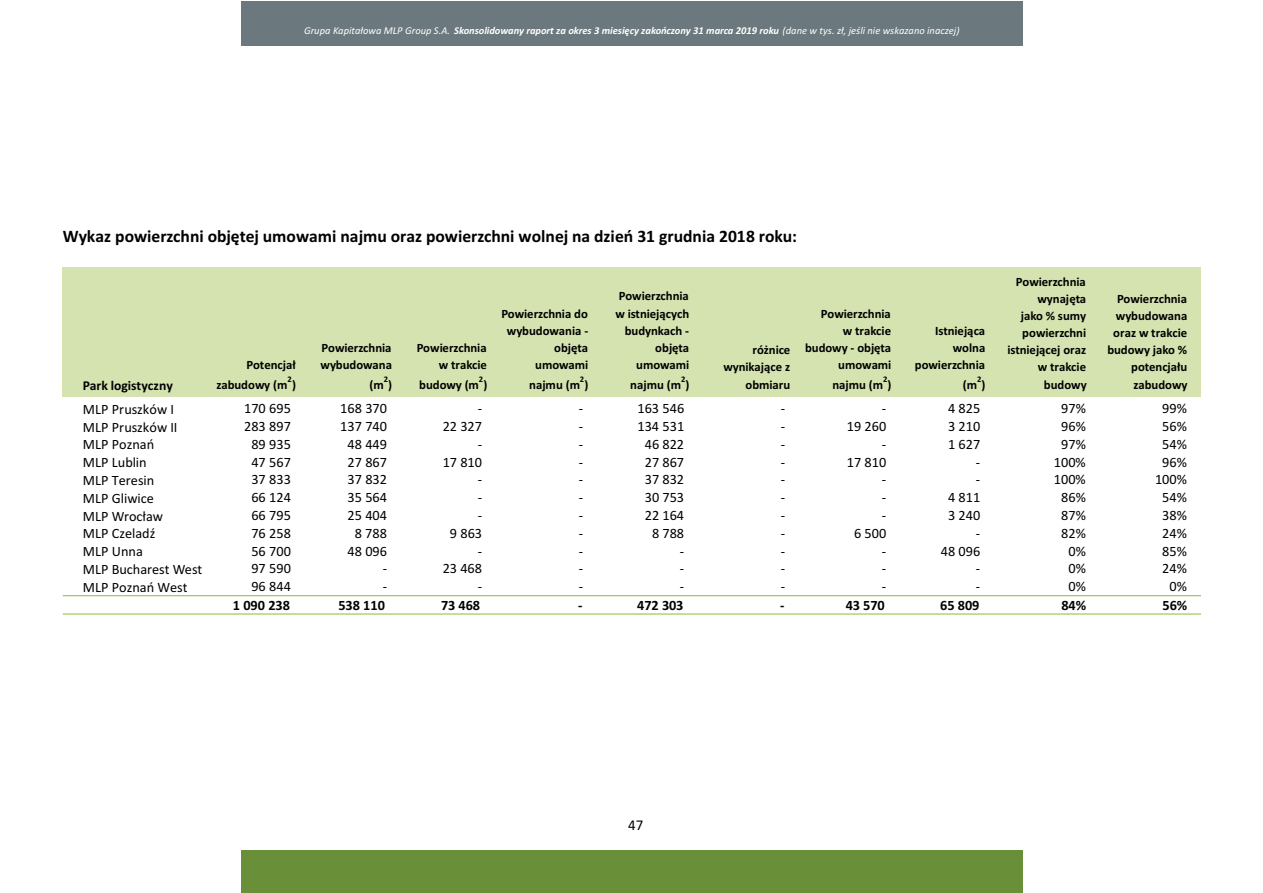
<style>
.page{position:relative;width:1263px;height:893px;background:#fff}
.page>*{position:absolute;margin:0;border:0;box-sizing:border-box;transform-origin:0 0}
.t1{font:700 17.55px "Calibri";color:#000}
.t2{font:15px "Calibri";color:#000}
.t3{font:14.25px "Calibri";color:#000}
.t4{font:700 14.25px "Calibri";color:#000}
.t5{font:700 13.65px "Calibri";color:#000}
.t6{font:700 12.75px/17.1px "Calibri";color:#000;text-align:right}
.t7{font:italic 10.5px "Calibri";color:#fff}
.t8{font:700 8.55px "Calibri";color:#000}
.s1{font-weight:700}
</style>
<div class="page">
<div style="left:63px;top:267px;width:1138px;height:130px;background:#d4e3b0"></div>
<div style="left:241px;top:1px;width:781px;height:45px;background:#6b787d"></div>
<div style="left:241px;top:850px;width:781px;height:43px;background:#698f38"></div>
<hr style="left:63px;top:595px;width:1138px;height:1px;background:#87bd2e">
<hr style="left:63px;top:614px;width:1138px;height:1px;background:#87bd2e">
<p class="t7" style="left:304px;top:26px;width:657px">Grupa Kapitałowa MLP Group S.A. <span class="s1">Skonsolidowany raport za okres 3 miesięcy zakończony 31 marca 2019 roku</span> (dane w tys. zł, jeśli nie wskazano inaczej)</p>
<p class="t1" style="left:63px;top:229px;width:736px">Wykaz powierzchni objętej umowami najmu oraz powierzchni wolnej na dzień 31 grudnia 2018 roku:</p>
<p class="t5" style="left:83px;top:380px;width:92px">Park logistyczny</p>
<p class="t6" style="left:216px;top:356px;width:81px;line-height:19.5px">Potencjał zabudowy (m )</p>
<p class="t8" style="left:288px;top:376px;width:6px">2</p>
<p class="t6" style="left:321px;top:340px;width:73px;text-align:left">Powierzchnia wybudowana</p>
<p class="t6" style="left:369px;top:377px;width:24px">(m )</p>
<p class="t8" style="left:384px;top:376px;width:6px">2</p>
<p class="t6" style="left:417px;top:340px;width:72px">Powierzchnia w trakcie</p>
<p class="t6" style="left:419px;top:377px;width:70px">budowy (m )</p>
<p class="t8" style="left:479px;top:376px;width:6px">2</p>
<p class="t6" style="left:501px;top:306px;width:88px">Powierzchnia do wybudowania - objęta umowami</p>
<p class="t6" style="left:529px;top:377px;width:61px">najmu (m )</p>
<p class="t8" style="left:580px;top:376px;width:6px">2</p>
<p class="t6" style="left:615px;top:289px;width:76px">Powierzchnia w istniejących budynkach - objęta umowami</p>
<p class="t6" style="left:630px;top:377px;width:61px">najmu (m )</p>
<p class="t8" style="left:681px;top:376px;width:6px">2</p>
<p class="t6" style="left:723px;top:343px;width:69px">różnice wynikające z obmiaru</p>
<p class="t6" style="left:805px;top:306px;width:88px">Powierzchnia<br>w trakcie budowy - objęta umowami</p>
<p class="t6" style="left:832px;top:377px;width:61px">najmu (m )</p>
<p class="t8" style="left:883px;top:376px;width:6px">2</p>
<p class="t6" style="left:915px;top:323px;width:72px">Istniejąca wolna powierzchnia</p>
<p class="t6" style="left:963px;top:377px;width:24px">(m )</p>
<p class="t8" style="left:977px;top:376px;width:6px">2</p>
<p class="t6" style="left:1007px;top:274px;width:81px">Powierzchnia wynajęta<br>jako % sumy powierzchni istniejącej oraz w trakcie budowy</p>
<p class="t6" style="left:1107px;top:291px;width:82px">Powierzchnia wybudowana oraz w trakcie budowy jako % potencjału zabudowy</p>
<p class="t3" style="left:83px;top:403px;width:93px">MLP Pruszków I</p>
<p class="t3" style="left:244px;top:402px;width:48px">170 695</p>
<p class="t3" style="left:340px;top:402px;width:48px">168 370</p>
<p class="t3" style="left:478px;top:402px;width:6px">-</p>
<p class="t3" style="left:579px;top:402px;width:6px">-</p>
<p class="t3" style="left:637px;top:402px;width:48px">163 546</p>
<p class="t3" style="left:781px;top:402px;width:6px">-</p>
<p class="t3" style="left:882px;top:402px;width:6px">-</p>
<p class="t3" style="left:948px;top:402px;width:34px">4 825</p>
<p class="t3" style="left:1061px;top:402px;width:26px">97%</p>
<p class="t3" style="left:1162px;top:402px;width:26px">99%</p>
<p class="t3" style="left:83px;top:421px;width:96px">MLP Pruszków II</p>
<p class="t3" style="left:244px;top:420px;width:48px">283 897</p>
<p class="t3" style="left:340px;top:420px;width:48px">137 740</p>
<p class="t3" style="left:443px;top:420px;width:41px">22 327</p>
<p class="t3" style="left:579px;top:420px;width:6px">-</p>
<p class="t3" style="left:637px;top:420px;width:48px">134 531</p>
<p class="t3" style="left:781px;top:420px;width:6px">-</p>
<p class="t3" style="left:847px;top:420px;width:41px">19 260</p>
<p class="t3" style="left:948px;top:420px;width:34px">3 210</p>
<p class="t3" style="left:1061px;top:420px;width:26px">96%</p>
<p class="t3" style="left:1162px;top:420px;width:26px">56%</p>
<p class="t3" style="left:83px;top:439px;width:73px">MLP Poznań</p>
<p class="t3" style="left:251px;top:438px;width:41px">89 935</p>
<p class="t3" style="left:348px;top:438px;width:41px">48 449</p>
<p class="t3" style="left:478px;top:438px;width:6px">-</p>
<p class="t3" style="left:579px;top:438px;width:6px">-</p>
<p class="t3" style="left:645px;top:438px;width:41px">46 822</p>
<p class="t3" style="left:781px;top:438px;width:6px">-</p>
<p class="t3" style="left:882px;top:438px;width:6px">-</p>
<p class="t3" style="left:948px;top:438px;width:34px">1 627</p>
<p class="t3" style="left:1061px;top:438px;width:26px">97%</p>
<p class="t3" style="left:1162px;top:438px;width:26px">54%</p>
<p class="t3" style="left:83px;top:456px;width:65px">MLP Lublin</p>
<p class="t3" style="left:251px;top:456px;width:41px">47 567</p>
<p class="t3" style="left:348px;top:456px;width:41px">27 867</p>
<p class="t3" style="left:443px;top:456px;width:41px">17 810</p>
<p class="t3" style="left:579px;top:456px;width:6px">-</p>
<p class="t3" style="left:645px;top:456px;width:41px">27 867</p>
<p class="t3" style="left:781px;top:456px;width:6px">-</p>
<p class="t3" style="left:847px;top:456px;width:41px">17 810</p>
<p class="t3" style="left:976px;top:456px;width:6px">-</p>
<p class="t3" style="left:1054px;top:456px;width:33px">100%</p>
<p class="t3" style="left:1162px;top:456px;width:26px">96%</p>
<p class="t3" style="left:83px;top:474px;width:73px">MLP Teresin</p>
<p class="t3" style="left:251px;top:474px;width:41px">37 833</p>
<p class="t3" style="left:348px;top:474px;width:41px">37 832</p>
<p class="t3" style="left:478px;top:474px;width:6px">-</p>
<p class="t3" style="left:579px;top:474px;width:6px">-</p>
<p class="t3" style="left:645px;top:474px;width:41px">37 832</p>
<p class="t3" style="left:781px;top:474px;width:6px">-</p>
<p class="t3" style="left:882px;top:474px;width:6px">-</p>
<p class="t3" style="left:976px;top:474px;width:6px">-</p>
<p class="t3" style="left:1054px;top:474px;width:33px">100%</p>
<p class="t3" style="left:1155px;top:474px;width:33px">100%</p>
<p class="t3" style="left:83px;top:492px;width:72px">MLP Gliwice</p>
<p class="t3" style="left:251px;top:491px;width:41px">66 124</p>
<p class="t3" style="left:348px;top:491px;width:41px">35 564</p>
<p class="t3" style="left:478px;top:491px;width:6px">-</p>
<p class="t3" style="left:579px;top:491px;width:6px">-</p>
<p class="t3" style="left:645px;top:491px;width:41px">30 753</p>
<p class="t3" style="left:781px;top:491px;width:6px">-</p>
<p class="t3" style="left:882px;top:491px;width:6px">-</p>
<p class="t3" style="left:948px;top:491px;width:34px">4 811</p>
<p class="t3" style="left:1061px;top:491px;width:26px">86%</p>
<p class="t3" style="left:1162px;top:491px;width:26px">54%</p>
<p class="t3" style="left:83px;top:510px;width:82px">MLP Wrocław</p>
<p class="t3" style="left:251px;top:509px;width:41px">66 795</p>
<p class="t3" style="left:348px;top:509px;width:41px">25 404</p>
<p class="t3" style="left:478px;top:509px;width:6px">-</p>
<p class="t3" style="left:579px;top:509px;width:6px">-</p>
<p class="t3" style="left:645px;top:509px;width:41px">22 164</p>
<p class="t3" style="left:781px;top:509px;width:6px">-</p>
<p class="t3" style="left:882px;top:509px;width:6px">-</p>
<p class="t3" style="left:948px;top:509px;width:34px">3 240</p>
<p class="t3" style="left:1061px;top:509px;width:26px">87%</p>
<p class="t3" style="left:1162px;top:509px;width:26px">38%</p>
<p class="t3" style="left:83px;top:528px;width:74px">MLP Czeladź</p>
<p class="t3" style="left:251px;top:527px;width:41px">76 258</p>
<p class="t3" style="left:355px;top:527px;width:34px">8 788</p>
<p class="t3" style="left:450px;top:527px;width:34px">9 863</p>
<p class="t3" style="left:579px;top:527px;width:6px">-</p>
<p class="t3" style="left:652px;top:527px;width:34px">8 788</p>
<p class="t3" style="left:781px;top:527px;width:6px">-</p>
<p class="t3" style="left:854px;top:527px;width:34px">6 500</p>
<p class="t3" style="left:976px;top:527px;width:6px">-</p>
<p class="t3" style="left:1061px;top:527px;width:26px">82%</p>
<p class="t3" style="left:1162px;top:527px;width:26px">24%</p>
<p class="t3" style="left:83px;top:545px;width:61px">MLP Unna</p>
<p class="t3" style="left:251px;top:545px;width:41px">56 700</p>
<p class="t3" style="left:348px;top:545px;width:41px">48 096</p>
<p class="t3" style="left:478px;top:545px;width:6px">-</p>
<p class="t3" style="left:579px;top:545px;width:6px">-</p>
<p class="t3" style="left:680px;top:545px;width:6px">-</p>
<p class="t3" style="left:781px;top:545px;width:6px">-</p>
<p class="t3" style="left:882px;top:545px;width:6px">-</p>
<p class="t3" style="left:941px;top:545px;width:41px">48 096</p>
<p class="t3" style="left:1068px;top:545px;width:19px">0%</p>
<p class="t3" style="left:1162px;top:545px;width:26px">85%</p>
<p class="t3" style="left:83px;top:563px;width:121px">MLP Bucharest West</p>
<p class="t3" style="left:251px;top:563px;width:41px">97 590</p>
<p class="t3" style="left:383px;top:563px;width:6px">-</p>
<p class="t3" style="left:443px;top:563px;width:41px">23 468</p>
<p class="t3" style="left:579px;top:563px;width:6px">-</p>
<p class="t3" style="left:680px;top:563px;width:6px">-</p>
<p class="t3" style="left:781px;top:563px;width:6px">-</p>
<p class="t3" style="left:882px;top:563px;width:6px">-</p>
<p class="t3" style="left:976px;top:563px;width:6px">-</p>
<p class="t3" style="left:1068px;top:563px;width:19px">0%</p>
<p class="t3" style="left:1162px;top:563px;width:26px">24%</p>
<p class="t3" style="left:83px;top:581px;width:106px">MLP Poznań West</p>
<p class="t3" style="left:251px;top:580px;width:41px">96 844</p>
<p class="t3" style="left:383px;top:580px;width:6px">-</p>
<p class="t3" style="left:478px;top:580px;width:6px">-</p>
<p class="t3" style="left:579px;top:580px;width:6px">-</p>
<p class="t3" style="left:680px;top:580px;width:6px">-</p>
<p class="t3" style="left:781px;top:580px;width:6px">-</p>
<p class="t3" style="left:882px;top:580px;width:6px">-</p>
<p class="t3" style="left:976px;top:580px;width:6px">-</p>
<p class="t3" style="left:1068px;top:580px;width:19px">0%</p>
<p class="t3" style="left:1169px;top:580px;width:19px">0%</p>
<p class="t4" style="left:233px;top:599px;width:59px">1 090 238</p>
<p class="t4" style="left:338px;top:599px;width:48px">538 110</p>
<p class="t4" style="left:441px;top:599px;width:41px">73 468</p>
<p class="t4" style="left:578px;top:599px;width:6px">-</p>
<p class="t4" style="left:637px;top:599px;width:48px">472 303</p>
<p class="t4" style="left:780px;top:599px;width:6px">-</p>
<p class="t4" style="left:846px;top:599px;width:41px">43 570</p>
<p class="t4" style="left:940px;top:599px;width:41px">65 809</p>
<p class="t4" style="left:1061px;top:599px;width:26px">84%</p>
<p class="t4" style="left:1162px;top:599px;width:26px">56%</p>
<p class="t2" style="left:628px;top:819px;width:17px">47</p>
</div>
